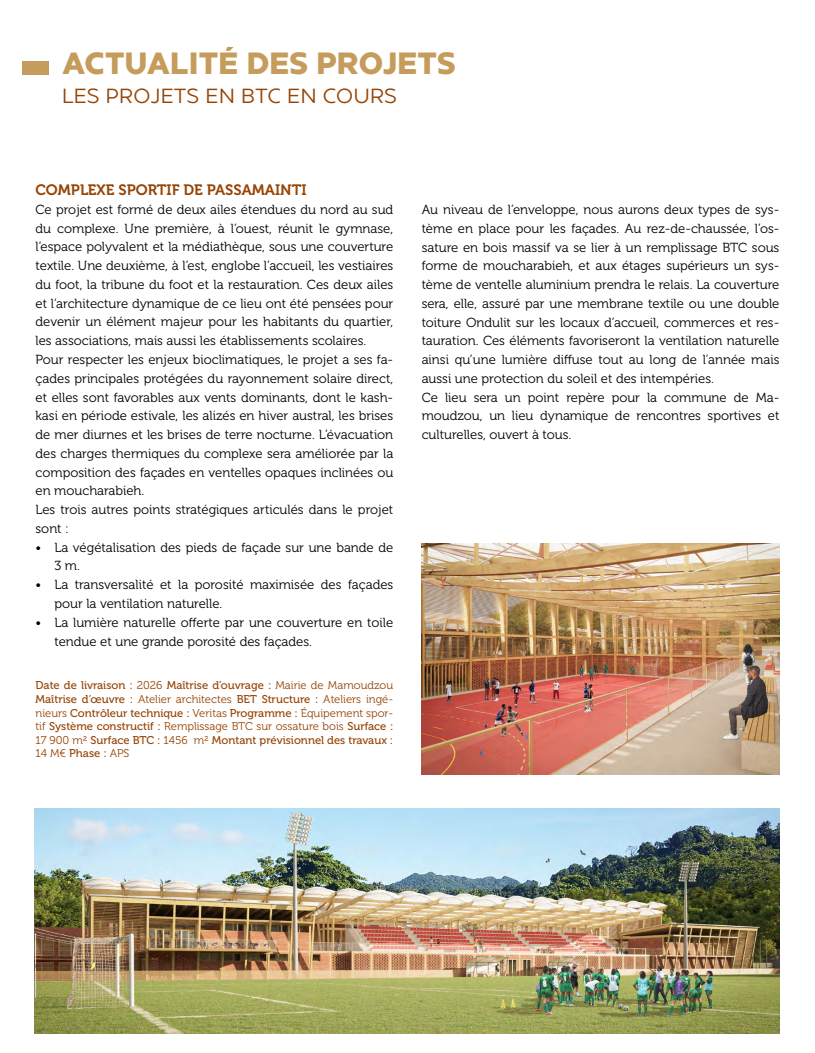
<style>
.page{position:relative;width:815px;height:1053px;background:#fff}
.page>*{position:absolute;margin:0;border:0;box-sizing:border-box;transform-origin:0 0}
.t1{font:900 30px "Rijsel";color:#c69c5c}
.t2{font:20px "Rijsel";color:#974405}
.t3{font:15px "Museo 700";color:#974405}
.t4{font:13.12px/18.8px "Museo 300";color:#000}
.t5{font:11.25px "Museo 500";color:#974405}
.t6{font:11.25px "Museo 300";color:#974405}
.s1{font-family:"Museo 300"}
.s2{font-family:"Museo 500"}
</style>
<div class="page">
<div style="left:22px;top:61px;width:27px;height:13px;background:#c69c5c"></div>
<img style="left:34px;top:808px;width:745px;height:225px">
<img style="left:422px;top:543px;width:357px;height:231px">
<h1 class="t1" style="left:62px;top:45px;width:395px">ACTUALITÉ DES PROJETS</h1>
<h2 class="t2" style="left:62px;top:85px;width:337px">LES PROJETS EN BTC EN COURS</h2>
<p class="t3" style="left:35px;top:181px;width:273px">COMPLEXE SPORTIF DE PASSAMAINTI</p>
<p class="t4" style="left:36px;top:200px;width:359px">Ce projet est formé de deux ailes étendues du nord au sud du complexe. Une première, à l’ouest, réunit le gymnase, l’espace polyvalent et la médiathèque, sous une couverture textile. Une deuxième, à l’est, englobe l’accueil, les vestiaires du foot, la tribune du foot et la restauration. Ces deux ailes et l’architecture dynamique de ce lieu ont été pensées pour devenir un élément majeur pour les habitants du quartier, les associations, mais aussi les établissements scolaires.<br>Pour respecter les enjeux bioclimatiques, le projet a ses fa&shy;çades principales protégées du rayonnement solaire direct, et elles sont favorables aux vents dominants, dont le kash&shy;kasi en période estivale, les alizés en hiver austral, les brises de mer diurnes et les brises de terre nocturne. L’évacuation des charges thermiques du complexe sera améliorée par la composition des façades en ventelles opaques inclinées ou en moucharabieh.<br>Les trois autres points stratégiques articulés dans le projet sont :</p>
<p class="t4" style="left:54px;top:538px;width:340px;text-indent:-19px">• La végétalisation des pieds de façade sur une bande de<br>3 m.</p>
<p class="t4" style="left:54px;top:575px;width:340px;text-indent:-19px">• La transversalité et la porosité maximisée des façades pour la ventilation naturelle.</p>
<p class="t4" style="left:54px;top:613px;width:340px;text-indent:-19px">• La lumière naturelle offerte par une couverture en toile tendue et une grande porosité des façades.</p>
<p class="t5" style="left:36px;top:679px;width:359px">Date de livraison : <span class="s1">2026</span> Maîtrise d’ouvrage : <span class="s1">Mairie de Mamoudzou</span></p>
<p class="t6" style="left:36px;top:693px;width:359px"><span class="s2">Maîtrise d’œuvre :</span> Atelier architectes <span class="s2">BET Structure :</span> Ateliers ingé-</p>
<p class="t5" style="left:36px;top:706px;width:359px"><span class="s1">nieurs</span> Contrôleur technique : <span class="s1">Veritas</span> Programme : <span class="s1">Équipement spor-</span></p>
<p class="t6" style="left:36px;top:720px;width:359px">tif <span class="s2">Système constructif :</span> Remplissage BTC sur ossature bois <span class="s2">Surface :</span></p>
<p class="t5" style="left:36px;top:733px;width:359px"><span class="s1">17 900 m²</span> Surface BTC : <span class="s1">1456 m²</span> Montant prévisionnel des travaux :</p>
<p class="t6" style="left:36px;top:747px;width:95px">14 M€ <span class="s2">Phase :</span> APS</p>
<p class="t4" style="left:422px;top:200px;width:359px">Au niveau de l’enveloppe, nous aurons deux types de sys&shy;tème en place pour les façades. Au rez-de-chaussée, l’os&shy;sature en bois massif va se lier à un remplissage BTC sous forme de moucharabieh, et aux étages supérieurs un sys&shy;tème de ventelle aluminium prendra le relais. La couverture sera, elle, assuré par une membrane textile ou une double toiture Ondulit sur les locaux d’accueil, commerces et res&shy;tauration. Ces éléments favoriseront la ventilation naturelle ainsi qu’une lumière diffuse tout au long de l’année mais aussi une protection du soleil et des intempéries.<br>Ce lieu sera un point repère pour la commune de Ma&shy;moudzou, un lieu dynamique de rencontres sportives et culturelles, ouvert à tous.</p>
</div>
